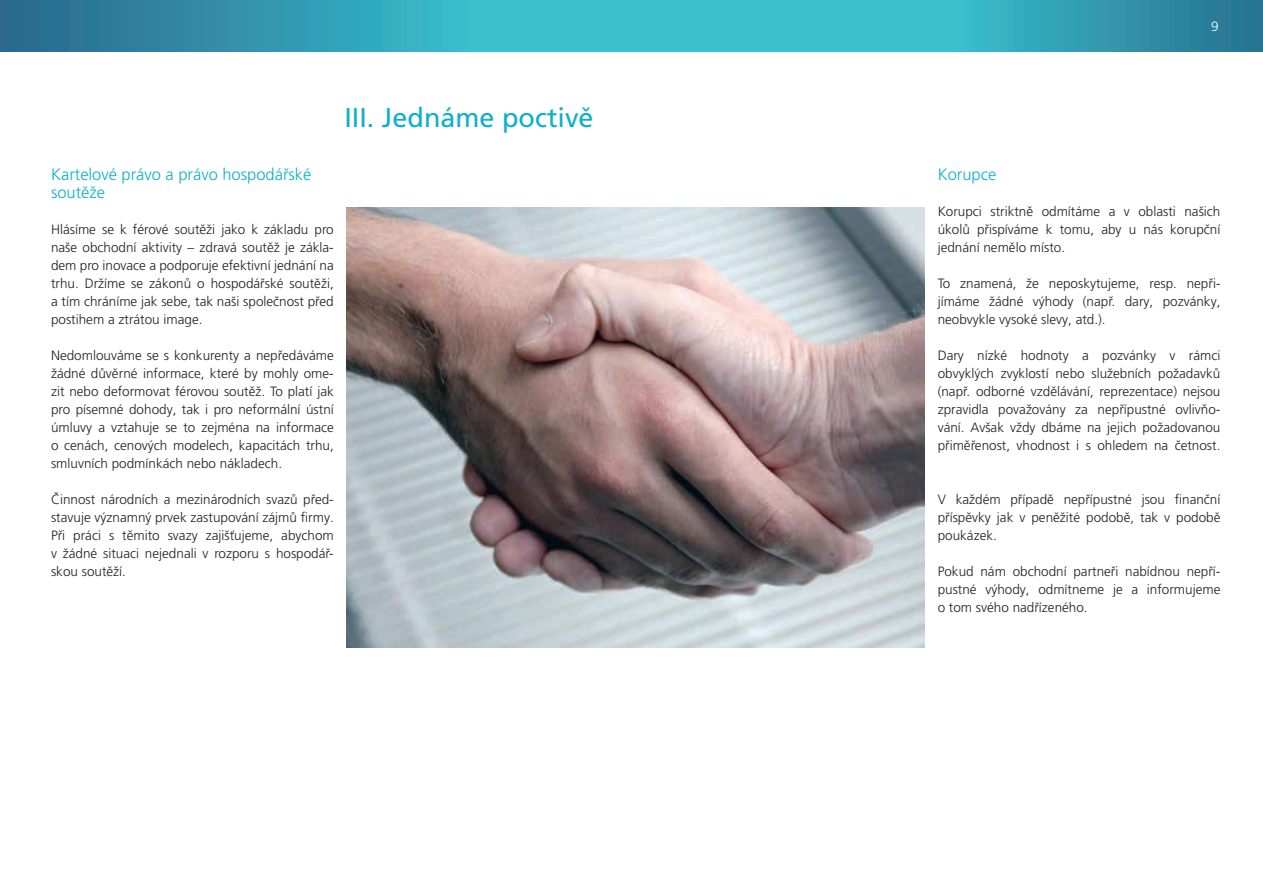
<style>
.page{position:relative;width:1263px;height:893px;background:#fff}
.page>*{position:absolute;margin:0;border:0;box-sizing:border-box;transform-origin:0 0}
.t1{font:27px "Frutiger LT Pro";color:#0cb0c9}
.t2{font:300 16.5px/18px "Frutiger LT Pro";color:#0cb0c9}
.t3{font:300 13.5px/18px "Frutiger LT Pro";color:#231f20;text-align:justify}
.t4{font:300 13.5px "Frutiger LT Pro";color:#fff}
</style>
<div class="page">
<svg style="left:0;top:0;width:1263px;height:51px;background:#35a4b9"></svg>
<img style="left:347px;top:207px;width:578px;height:441px">
<h1 class="t1" style="left:344px;top:101px;width:251px">III. Jednáme poctivě</h1>
<p class="t2" style="left:51px;top:165px;width:262px">Kartelové právo a právo hospodářské soutěže</p>
<p class="t3" style="left:51px;top:220px;width:284px">Hlásíme se k férové soutěži jako k základu pro naše obchodní aktivity – zdravá soutěž je zákla&shy;dem pro inovace a podporuje efektivní jednání na trhu. Držíme se zákonů o hospodářské soutěži, a tím chráníme jak sebe, tak naši společnost před postihem a ztrátou image.</p>
<p class="t3" style="left:51px;top:346px;width:284px">Nedomlouváme se s konkurenty a nepředáváme žádné důvěrné informace, které by mohly ome&shy;zit nebo deformovat férovou soutěž. To platí jak pro písemné dohody, tak i pro neformální ústní úmluvy a vztahuje se to zejména na informace o cenách, cenových modelech, kapacitách trhu, smluvních podmínkách nebo nákladech.</p>
<p class="t3" style="left:51px;top:490px;width:284px">Činnost národních a mezinárodních svazů před&shy;stavuje významný prvek zastupování zájmů firmy.<br>Při práci s těmito svazy zajišťujeme, abychom v žádné situaci nejednali v rozporu s hospodář&shy;skou soutěží.</p>
<p class="t4" style="left:1211px;top:18px;width:9px">9</p>
<p class="t2" style="left:938px;top:165px;width:60px">Korupce</p>
<p class="t3" style="left:938px;top:202px;width:284px">Korupci striktně odmítáme a v oblasti našich úkolů přispíváme k tomu, aby u nás korupční jednání nemělo místo.</p>
<p class="t3" style="left:938px;top:274px;width:284px">To znamená, že neposkytujeme, resp. nepři&shy;jímáme žádné výhody (např. dary, pozvánky, neobvykle vysoké slevy, atd.).</p>
<p class="t3" style="left:938px;top:346px;width:284px">Dary nízké hodnoty a pozvánky v rámci obvyklých zvyklostí nebo služebních požadavků (např. odborné vzdělávání, reprezentace) nejsou zpravidla považovány za nepřípustné ovlivňo&shy;vání. Avšak vždy dbáme na jejich požadovanou přiměřenost, vhodnost i s ohledem na četnost.</p>
<p class="t3" style="left:938px;top:490px;width:284px">V každém případě nepřípustné jsou finanční příspěvky jak v peněžité podobě, tak v podobě poukázek.</p>
<p class="t3" style="left:938px;top:562px;width:284px">Pokud nám obchodní partneři nabídnou nepří&shy;pustné výhody, odmítneme je a informujeme o tom svého nadřízeného.</p>
</div>
